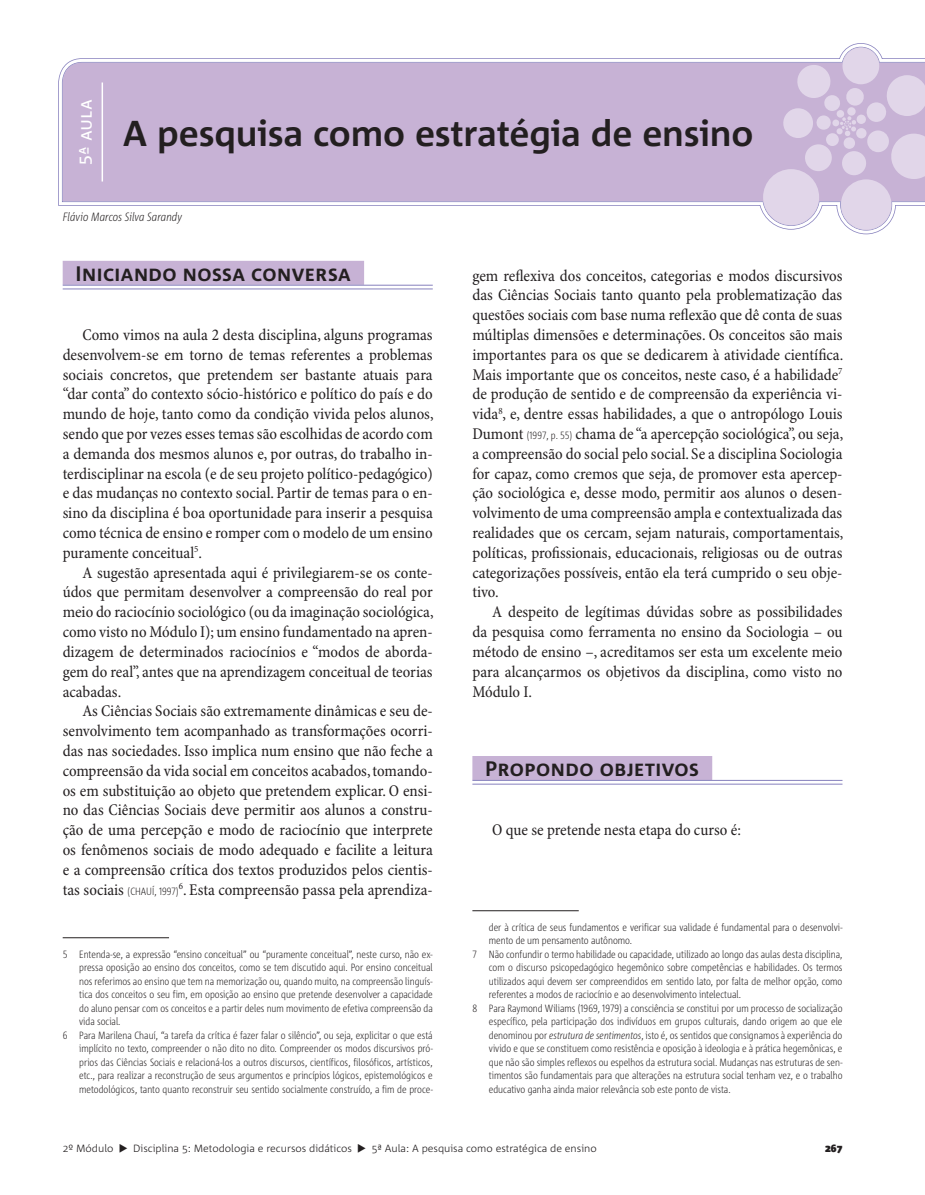
<style>
.page{position:relative;width:925px;height:1195px;background:#fff}
.page>*{position:absolute;margin:0;border:0;box-sizing:border-box;transform-origin:0 0}
.t1{font:700 36px "Corpid";letter-spacing:-.005em;color:#231f20}
.t2{font:700 21px "Corpid Caps";letter-spacing:-.01em;color:#231f20}
.t3{font:18px "Corpid Caps";color:#fff}
.t4{font:condensed 16.5px/19.8px "Minion Pro";color:#231f20;text-align:justify}
.t5{font:italic 300 12px "Corpid Cd LF";letter-spacing:.005em;color:#231f20}
.t6{font:300 10.5px "Corpid Cd LF";color:#231f20}
.t7{font:300 10.5px "Corpid";color:#231f20}
.t8{font:900 10.5px "Corpid";color:#231f20}
.s1{font-family:"Minion Pro";font-weight:400;font-stretch:condensed;font-size:16.5px}
.s2{font-family:"Corpid Cd LF";font-weight:300;font-stretch:normal;font-size:10.5px}
.s3{font-style:italic}
</style>
<div class="page">
<svg style="left:62px;top:47px;width:813px;height:166px;background:#cebcda"></svg>
<svg style="left:763px;top:48px;width:162px;height:182px;background:#d8cae2"></svg>
<hr style="left:102px;top:82px;width:1px;height:99px;background:#fff">
<div style="left:63px;top:261px;width:301px;height:24px;background:#c7b2d5"></div>
<hr style="left:63px;top:285px;width:370px;height:1px;background:#8781bd">
<hr style="left:63px;top:288px;width:370px;height:1px;background:#8781bd">
<hr style="left:63px;top:937px;width:106px;height:1px;background:#231f20">
<div style="left:472px;top:756px;width:240px;height:24px;background:#c7b2d5"></div>
<hr style="left:472px;top:780px;width:370px;height:1px;background:#8781bd">
<hr style="left:472px;top:783px;width:370px;height:1px;background:#8781bd">
<hr style="left:472px;top:910px;width:106px;height:1px;background:#231f20">
<svg style="left:79px;top:147px;width:10px;height:7px"></svg>
<p class="t3" style="left:76px;top:165px;width:67px;rotate:-90deg">5 aula</p>
<h1 class="t1" style="left:123px;top:113px;width:632px">A pesquisa como estratégia de ensino</h1>
<p class="t5" style="left:63px;top:210px;width:121px">Flávio Marcos Silva Sarandy</p>
<p class="t2" style="left:75px;top:262px;width:277px">Iniciando nossa conversa</p>
<p class="t4" style="left:63px;top:325px;width:372px;text-indent:20px">Como vimos na aula 2 desta disciplina, alguns programas desenvolvem-se em torno de temas referentes a problemas sociais concretos, que pretendem ser bastante atuais para “dar conta” do contexto sócio-histórico e político do país e do mundo de hoje, tanto como da condição vivida pelos alunos, sendo que por vezes esses temas são escolhidas de acordo com a demanda dos mesmos alunos e, por outras, do trabalho in&shy;terdisciplinar na escola (e de seu projeto político-pedagógico) e das mudanças no contexto social. Partir de temas para o en&shy;sino da disciplina é boa oportunidade para inserir a pesquisa como técnica de ensino e romper com o modelo de um ensino puramente conceitual<sup>5</sup>.</p>
<p class="t4" style="left:63px;top:563px;width:372px;text-indent:20px">A sugestão apresentada aqui é privilegiarem-se os conte&shy;údos que permitam desenvolver a compreensão do real por meio do raciocínio sociológico (ou da imaginação sociológica, como visto no Módulo I); um ensino fundamentado na apren&shy;dizagem de determinados raciocínios e “modos de aborda&shy;gem do real”, antes que na aprendizagem conceitual de teorias acabadas.</p>
<p class="t4" style="left:63px;top:702px;width:371px;text-indent:20px">As Ciências Sociais são extremamente dinâmicas e seu de&shy;senvolvimento tem acompanhado as transformações ocorri&shy;das nas sociedades. Isso implica num ensino que não feche a compreensão da vida social em conceitos acabados, tomando&shy;os em substituição ao objeto que pretendem explicar. O ensi&shy;no das Ciências Sociais deve permitir aos alunos a constru&shy;ção de uma percepção e modo de raciocínio que interprete os fenômenos sociais de modo adequado e facilite a leitura e a compreensão crítica dos textos produzidos pelos cientis-</p>
<p class="t6" style="left:63px;top:885px;width:118px"><span class="s1">tas sociais</span> (CHAUÍ, 1997)</p>
<p class="t4" style="left:179px;top:880px;width:255px"><sup>6</sup>. Esta compreensão passa pela aprendiza-</p>
<p class="t6" style="left:63px;top:948px;width:371px">5 Entenda-se, a expressão “ensino conceitual” ou “puramente conceitual”, neste curso, não ex-</p>
<p class="t6" style="left:79px;top:961px;width:355px">pressa oposição ao ensino dos conceitos, como se tem discutido aqui. Por ensino conceitual</p>
<p class="t6" style="left:79px;top:975px;width:355px">nos referimos ao ensino que tem na memorização ou, quando muito, na compreensão linguís-</p>
<p class="t6" style="left:79px;top:988px;width:355px">tica dos conceitos o seu fim, em oposição ao ensino que pretende desenvolver a capacidade</p>
<p class="t6" style="left:79px;top:1002px;width:355px">do aluno pensar com os conceitos e a partir deles num movimento de efetiva compreensão da</p>
<p class="t6" style="left:79px;top:1015px;width:43px">vida social.</p>
<p class="t6" style="left:63px;top:1029px;width:371px">6 Para Marilena Chauí, “a tarefa da crítica é fazer falar o silêncio”, ou seja, explicitar o que está</p>
<p class="t6" style="left:79px;top:1042px;width:355px">implícito no texto, compreender o não dito no dito. Compreender os modos discursivos pró-</p>
<p class="t6" style="left:79px;top:1056px;width:355px">prios das Ciências Sociais e relacioná-los a outros discursos, científicos, filosóficos, artísticos,</p>
<p class="t6" style="left:79px;top:1069px;width:355px">etc., para realizar a reconstrução de seus argumentos e princípios lógicos, epistemológicos e</p>
<p class="t6" style="left:79px;top:1083px;width:355px">metodológicos, tanto quanto reconstruir seu sentido socialmente construído, a fim de proce-</p>
<p class="t4" style="left:472px;top:266px;width:372px">gem reflexiva dos conceitos, categorias e modos discursivos das Ciências Sociais tanto quanto pela problematização das questões sociais com base numa reflexão que dê conta de suas múltiplas dimensões e determinações. Os conceitos são mais importantes para os que se dedicarem à atividade científica.<br>Mais importante que os conceitos, neste caso, é a habilidade<sup>7 </sup>de produção de sentido e de compreensão da experiência vi&shy;vida<sup>8</sup>, e, dentre essas habilidades, a que o antropólogo Louis Dumont <span class="s2">(1997, p. 55)</span> chama de “a apercepção sociológica”, ou seja, a compreensão do social pelo social. Se a disciplina Sociologia for capaz, como cremos que seja, de promover esta apercep&shy;ção sociológica e, desse modo, permitir aos alunos o desen&shy;volvimento de uma compreensão ampla e contextualizada das realidades que os cercam, sejam naturais, comportamentais, políticas, profissionais, educacionais, religiosas ou de outras categorizações possíveis, então ela terá cumprido o seu obje&shy;tivo.</p>
<p class="t4" style="left:472px;top:603px;width:371px;text-indent:20px">A despeito de legítimas dúvidas sobre as possibilidades da pesquisa como ferramenta no ensino da Sociologia – ou método de ensino –, acreditamos ser esta um excelente meio para alcançarmos os objetivos da disciplina, como visto no Módulo I.</p>
<p class="t2" style="left:485px;top:757px;width:216px">Propondo objetivos</p>
<p class="t4" style="left:492px;top:820px;width:250px">O que se pretende nesta etapa do curso é:</p>
<p class="t6" style="left:489px;top:921px;width:355px">der à crítica de seus fundamentos e verificar sua validade é fundamental para o desenvolvi-</p>
<p class="t6" style="left:489px;top:934px;width:145px">mento de um pensamento autônomo.</p>
<p class="t6" style="left:472px;top:948px;width:371px">7 Não confundir o termo habilidade ou capacidade, utilizado ao longo das aulas desta disciplina,</p>
<p class="t6" style="left:489px;top:961px;width:355px">com o discurso psicopedagógico hegemônico sobre competências e habilidades. Os termos</p>
<p class="t6" style="left:489px;top:975px;width:355px">utilizados aqui devem ser compreendidos em sentido lato, por falta de melhor opção, como</p>
<p class="t6" style="left:489px;top:988px;width:254px">referentes a modos de raciocínio e ao desenvolvimento intelectual.</p>
<p class="t6" style="left:472px;top:1002px;width:371px">8 Para Raymond Wiliams (1969, 1979) a consciência se constitui por um processo de socialização</p>
<p class="t6" style="left:489px;top:1015px;width:355px">específico, pela participação dos indivíduos em grupos culturais, dando origem ao que ele</p>
<p class="t6" style="left:489px;top:1029px;width:355px">denominou por <span class="s3">estrutura de sentimentos</span>, isto é, os sentidos que consignamos à experiência do</p>
<p class="t6" style="left:489px;top:1042px;width:355px">vivido e que se constituem como resistência e oposição à ideologia e à prática hegemônicas, e</p>
<p class="t6" style="left:489px;top:1056px;width:355px">que não são simples reflexos ou espelhos da estrutura social. Mudanças nas estruturas de sen-</p>
<p class="t6" style="left:489px;top:1069px;width:355px">timentos são fundamentais para que alterações na estrutura social tenham vez, e o trabalho</p>
<p class="t6" style="left:489px;top:1083px;width:243px">educativo ganha ainda maior relevância sob este ponto de vista.</p>
<p class="t7" style="left:63px;top:1142px;width:535px">2º Módulo ◆ Disciplina 5: Metodologia e recursos didáticos ◆ 5ª Aula: A pesquisa como estratégica de ensino</p>
<p class="t8" style="left:825px;top:1142px;width:19px">267</p>
</div>
